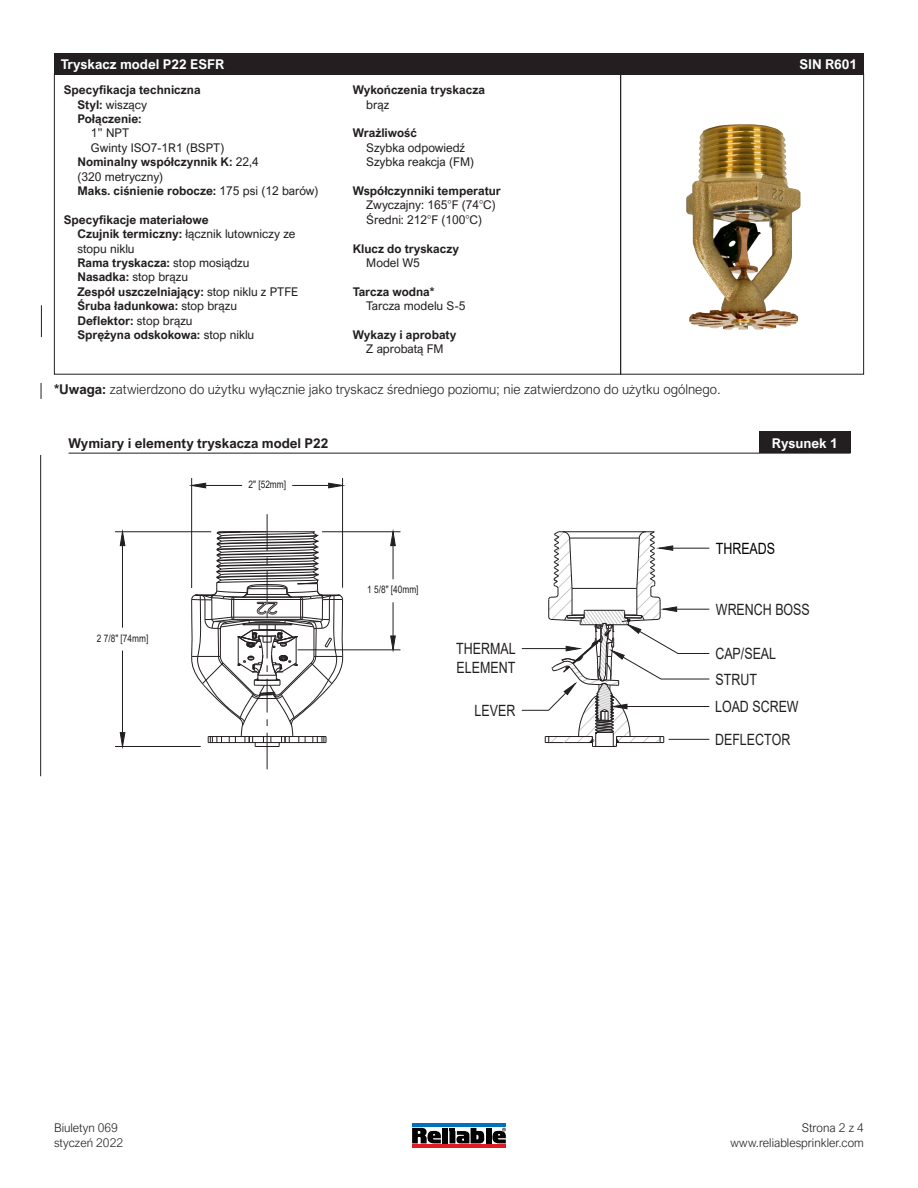
<style>
.page{position:relative;width:918px;height:1188px;background:#fff}
.page>*{position:absolute;margin:0;border:0;box-sizing:border-box;transform-origin:0 0}
.t1{font:15.6px/18.6px "Arial";color:#231f20;scale:.8 1}
.t2{font:15.6px "Arial";color:#000;scale:.8 1}
.t3{font:300 13.5px "Arial Nova";color:#231f20}
.t4{font:700 13.5px "Arial Nova";color:#fff}
.t5{font:700 13.5px "Arial Nova";color:#231f20}
.t6{font:700 12px/14.4px "Arial Nova";color:#231f20}
.t7{font:12px/14.4px "Arial Nova";color:#231f20}
.t8{font:300 12px "Arial Nova";color:#231f20}
.t9{font:10.35px "Arial";color:#231f20;scale:.8 1}
.s1{font-weight:700}
.s2{font-weight:400}
.s3{font-weight:300}
</style>
<div class="page">
<div style="left:54px;top:53px;width:810px;height:21px;background:#231f20"></div>
<svg style="left:412px;top:1128px;width:29px;height:15px"></svg>
<div style="left:442px;top:1128px;width:6px;height:15px;background:#000"></div>
<div style="left:486px;top:1128px;width:5px;height:15px;background:#000"></div>
<svg style="left:449px;top:1128px;width:35px;height:16px"></svg>
<svg style="left:492px;top:1128px;width:14px;height:15px"></svg>
<hr style="left:412px;top:1144px;width:94px;height:4px;background:#e11b23">
<hr style="left:412px;top:1124px;width:94px;height:3px;background:#0072bc">
<hr style="left:69px;top:453px;width:782px;height:1px;background:#231f20">
<div style="left:759px;top:432px;width:91px;height:21px;background:#231f20"></div>
<hr style="left:191px;top:478px;width:1px;height:110px;background:#231f20">
<hr style="left:342px;top:478px;width:1px;height:110px;background:#231f20">
<hr style="left:206px;top:485px;width:36px;height:1px;background:#231f20">
<hr style="left:292px;top:485px;width:37px;height:1px;background:#231f20">
<svg style="left:191px;top:482px;width:15px;height:7px"></svg>
<svg style="left:328px;top:482px;width:15px;height:7px"></svg>
<hr style="left:115px;top:532px;width:96px;height:1px;background:#231f20">
<hr style="left:115px;top:746px;width:86px;height:1px;background:#231f20">
<hr style="left:122px;top:546px;width:1px;height:82px;background:#231f20">
<hr style="left:122px;top:651px;width:1px;height:82px;background:#231f20">
<svg style="left:120px;top:531px;width:6px;height:15px"></svg>
<svg style="left:120px;top:732px;width:6px;height:14px"></svg>
<svg style="left:521px;top:531px;width:189px;height:216px"></svg>
<hr style="left:267px;top:514px;width:1px;height:37px;background:#231f20">
<svg style="left:191px;top:531px;width:152px;height:216px"></svg>
<hr style="left:267px;top:733px;width:1px;height:36px;background:#231f20">
<hr style="left:322px;top:532px;width:78px;height:1px;background:#231f20">
<hr style="left:298px;top:650px;width:102px;height:1px;background:#231f20">
<hr style="left:393px;top:546px;width:1px;height:33px;background:#231f20">
<hr style="left:393px;top:602px;width:1px;height:34px;background:#231f20">
<svg style="left:390px;top:531px;width:6px;height:15px"></svg>
<svg style="left:390px;top:635px;width:6px;height:16px"></svg>
<img style="left:629px;top:92px;width:235px;height:283px">
<hr style="left:41px;top:305px;width:1px;height:32px;background:#231f20">
<svg style="left:41px;top:383px;width:1px;height:16px"></svg>
<hr style="left:40px;top:455px;width:1px;height:321px;background:#231f20">
<p class="t4" style="left:61px;top:56px;width:165px">Tryskacz model P22 ESFR</p>
<p class="t4" style="left:799px;top:56px;width:59px">SIN R601</p>
<p class="t6" style="left:64px;top:83px;width:138px">Specyfikacja techniczna</p>
<p class="t7" style="left:77px;top:97px;width:71px"><span class="s1">Styl:</span> wiszący</p>
<p class="t6" style="left:77px;top:112px;width:66px">Połączenie:</p>
<p class="t7" style="left:91px;top:126px;width:40px">1” NPT</p>
<p class="t7" style="left:91px;top:140px;width:135px">Gwinty ISO7-1R1 (BSPT)</p>
<p class="t6" style="left:77px;top:155px;width:183px">Nominalny współczynnik K: <span class="s2">22,4 (320 metryczny)</span></p>
<p class="t6" style="left:77px;top:184px;width:243px">Maks. ciśnienie robocze: <span class="s2">175 psi (12 barów)</span></p>
<p class="t6" style="left:64px;top:212px;width:146px">Specyfikacje materiałowe</p>
<p class="t7" style="left:77px;top:227px;width:220px"><span class="s1">Czujnik termiczny:</span> łącznik lutowniczy ze stopu niklu</p>
<p class="t6" style="left:77px;top:256px;width:174px">Rama tryskacza: <span class="s2">stop mosiądzu</span></p>
<p class="t7" style="left:77px;top:270px;width:112px"><span class="s1">Nasadka:</span> stop brązu</p>
<p class="t6" style="left:77px;top:284px;width:222px">Zespół uszczelniający: <span class="s2">stop niklu z PTFE</span></p>
<p class="t6" style="left:77px;top:299px;width:161px">Śruba ładunkowa: <span class="s2">stop brązu</span></p>
<p class="t6" style="left:77px;top:313px;width:117px">Deflektor: <span class="s2">stop brązu</span></p>
<p class="t6" style="left:77px;top:328px;width:178px">Sprężyna odskokowa: <span class="s2">stop niklu</span></p>
<p class="t6" style="left:353px;top:83px;width:134px">Wykończenia tryskacza</p>
<p class="t7" style="left:366px;top:97px;width:25px">brąz</p>
<p class="t6" style="left:353px;top:126px;width:66px">Wrażliwość</p>
<p class="t7" style="left:366px;top:140px;width:100px">Szybka odpowiedź</p>
<p class="t7" style="left:366px;top:155px;width:109px">Szybka reakcja (FM)</p>
<p class="t6" style="left:353px;top:184px;width:150px">Współczynniki temperatur</p>
<p class="t7" style="left:366px;top:198px;width:131px">Zwyczajny: 165<span class="s3">°</span>F (74<span class="s3">°</span>C)</p>
<p class="t7" style="left:366px;top:212px;width:117px">Średni: 212<span class="s3">°</span>F (100<span class="s3">°</span>C)</p>
<p class="t6" style="left:353px;top:241px;width:108px">Klucz do tryskaczy</p>
<p class="t7" style="left:366px;top:256px;width:55px">Model W5</p>
<p class="t6" style="left:353px;top:284px;width:83px">Tarcza wodna*</p>
<p class="t7" style="left:366px;top:299px;width:101px">Tarcza modelu S-5</p>
<p class="t6" style="left:353px;top:328px;width:105px">Wykazy i aprobaty</p>
<p class="t7" style="left:366px;top:342px;width:79px">Z aprobatą FM</p>
<p class="t3" style="left:54px;top:382px;width:668px"><span class="s1">*Uwaga:</span> zatwierdzono do użytku wyłącznie jako tryskacz średniego poziomu; nie zatwierdzono do użytku ogólnego.</p>
<p class="t5" style="left:69px;top:435px;width:261px">Wymiary i elementy tryskacza model P22</p>
<p class="t4" style="left:772px;top:435px;width:67px">Rysunek 1</p>
<p class="t9" style="left:97px;top:631px;width:66px">2 7/8" [74mm]</p>
<p class="t9" style="left:249px;top:477px;width:48px">2" [52mm]</p>
<p class="t9" style="left:367px;top:583px;width:66px">1 5/8" [40mm]</p>
<p class="t1" style="left:456px;top:639px;width:76px">THERMAL<br>ELEMENT</p>
<p class="t1" style="left:475px;top:701px;width:52px">LEVER</p>
<p class="t8" style="left:54px;top:1121px;width:65px">Biuletyn 069</p>
<p class="t8" style="left:54px;top:1136px;width:71px">styczeń 2022</p>
<p class="t2" style="left:716px;top:538px;width:76px">THREADS</p>
<p class="t1" style="left:716px;top:600px;width:119px">WRENCH BOSS</p>
<p class="t1" style="left:715px;top:641px;width:78px;line-height:25.5px">CAP/SEAL<br>STRUT</p>
<p class="t1" style="left:715px;top:697px;width:106px">LOAD SCREW</p>
<p class="t1" style="left:715px;top:730px;width:96px">DEFLECTOR</p>
<p class="t8" style="left:802px;top:1121px;width:64px">Strona 2 z 4</p>
<p class="t8" style="left:731px;top:1136px;width:135px">www.reliablesprinkler.com</p>
</div>
